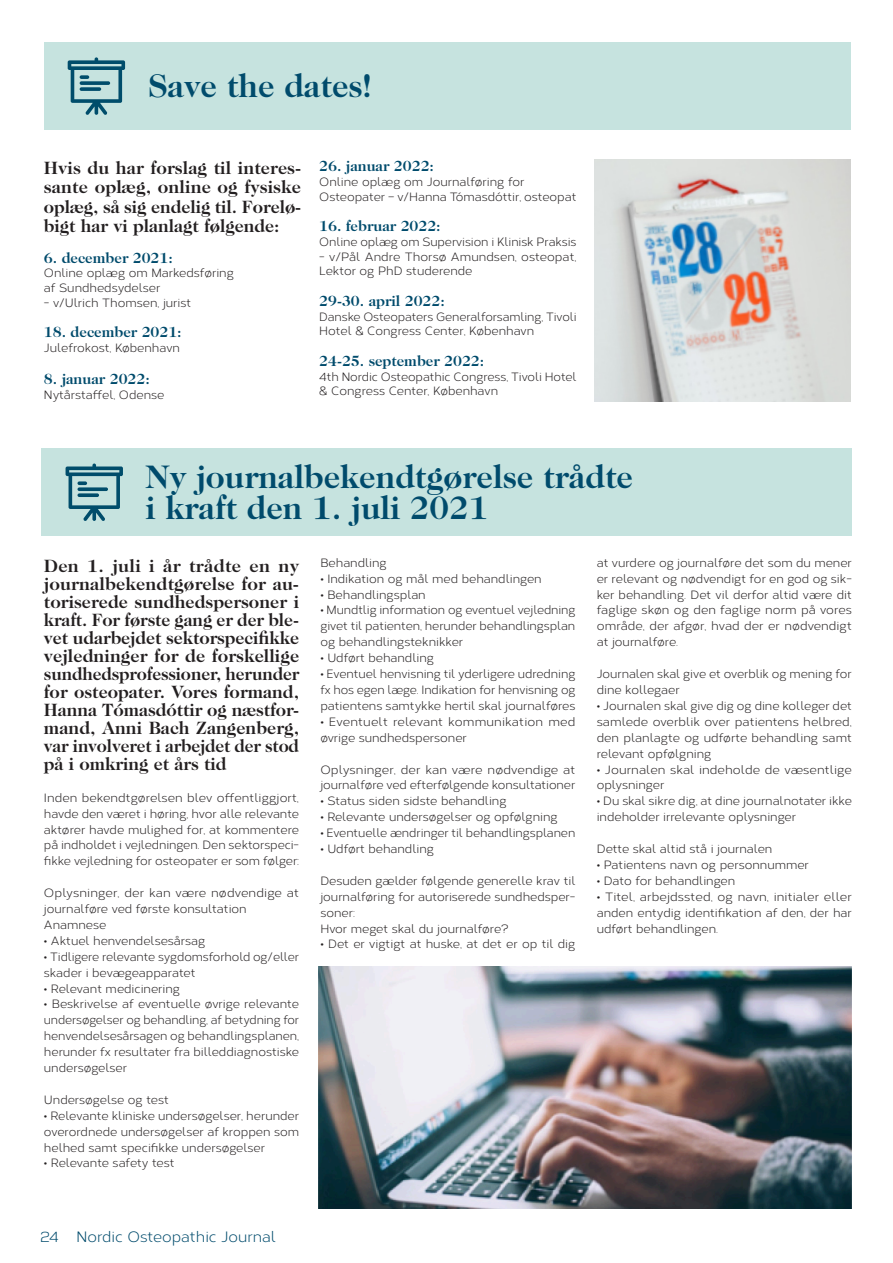
<style>
.page{position:relative;width:893px;height:1263px;background:#fff}
.page>*{position:absolute;margin:0;border:0;box-sizing:border-box;transform-origin:0 0}
.Tittel{font:700 33px "Caslon Two Twenty Four";color:#004b6c}
.Brødtekst{font:700 18px/18px "Caslon Two Twenty Four";color:#231f20;text-align:justify}
.Brødtekst-2{font:700 15px "Caslon Two Twenty Four";color:#004b6c}
.t1{font:15px "Corbert";color:#004b6c}
.Brødtekst-3{font:12px/15.9px "Corbert";color:#231f20}
</style>
<div class="page">
<div style="left:44px;top:43px;width:806px;height:87px;background:#c6e3df"></div>
<svg style="left:68px;top:57px;width:57px;height:58px"></svg>
<svg style="left:80px;top:87px;width:21px;height:4px"></svg>
<img style="left:595px;top:159px;width:255px;height:243px">
<div style="left:42px;top:449px;width:810px;height:87px;background:#c6e3df"></div>
<svg style="left:66px;top:463px;width:57px;height:58px"></svg>
<svg style="left:78px;top:493px;width:21px;height:4px"></svg>
<img style="left:319px;top:966px;width:533px;height:243px">
<p class="Tittel" style="left:148px;top:67px;width:225px">Save the dates!</p>
<p class="Brødtekst" style="left:44px;top:157px;width:259px;line-height:19.5px">Hvis du har forslag til interes&shy;sante oplæg, online og fysiske oplæg, så sig endelig til. Forelø&shy;bigt har vi planlagt følgende:</p>
<p class="Brødtekst-2" style="left:44px;top:249px;width:130px">6. december 2021:</p>
<p class="Brødtekst-3" style="left:44px;top:265px;width:191px">Online oplæg om Markedsføring</p>
<p class="Brødtekst-3" style="left:44px;top:279px;width:118px">af Sundhedsydelser</p>
<p class="Brødtekst-3" style="left:44px;top:294px;width:149px">- v/Ulrich Thomsen, jurist</p>
<p class="Brødtekst-2" style="left:44px;top:323px;width:139px">18. december 2021:</p>
<p class="Brødtekst-3" style="left:44px;top:339px;width:138px">Julefrokost, København</p>
<p class="Brødtekst-2" style="left:44px;top:370px;width:107px">8. januar 2022:</p>
<p class="Brødtekst-3" style="left:44px;top:386px;width:122px">Nytårstaffel, Odense</p>
<p class="Brødtekst-2" style="left:319px;top:157px;width:116px">26. januar 2022:</p>
<p class="Brødtekst-3" style="left:319px;top:173px;width:207px">Online oplæg om Journalføring for</p>
<p class="Brødtekst-3" style="left:319px;top:188px;width:259px">Osteopater – v/Hanna Tómasdóttir, osteopat</p>
<p class="Brødtekst-2" style="left:319px;top:217px;width:123px">16. februar 2022:</p>
<p class="Brødtekst-3" style="left:319px;top:233px;width:259px">Online oplæg om Supervision i Klinisk Praksis</p>
<p class="Brødtekst-3" style="left:319px;top:248px;width:259px;line-height:14.7px">- v/Pål Andre Thorsø Amundsen, osteopat,<br>Lektor og PhD studerende</p>
<p class="Brødtekst-2" style="left:319px;top:292px;width:127px">29-30. april 2022:</p>
<p class="Brødtekst-3" style="left:319px;top:308px;width:259px;line-height:14.7px">Danske Osteopaters Generalforsamling, Tivoli<br>Hotel &amp; Congress Center, København</p>
<p class="Brødtekst-2" style="left:319px;top:352px;width:167px">24-25. september 2022:</p>
<p class="Brødtekst-3" style="left:319px;top:368px;width:259px;line-height:14.7px">4th Nordic Osteopathic Congress, Tivoli Hotel &amp; Congress Center, København</p>
<p class="Tittel" style="left:146px;top:457px;width:489px">Ny journalbekendtgørelse trådte</p>
<p class="Tittel" style="left:146px;top:488px;width:344px">i kraft den 1. juli 2021</p>
<p class="Brødtekst" style="left:44px;top:556px;width:257px">Den 1. juli i år trådte en ny journalbekendtgørelse for au&shy;toriserede sundhedspersoner i kraft. For første gang er der ble&shy;vet udarbejdet sektorspecifikke vejledninger for de forskellige sundhedsprofessioner, herunder for osteopater. Vores formand, Hanna Tómasdóttir og næstfor&shy;mand, Anni Bach Zangenberg, var involveret i arbejdet der stod på i omkring et års tid</p>
<p class="Brødtekst-3" style="left:44px;top:789px;width:257px;text-align:justify">Inden bekendtgørelsen blev offentliggjort, havde den været i høring, hvor alle relevante aktører havde mulighed for, at kommentere på indholdet i vejledningen. Den sektorspeci&shy;fikke vejledning for osteopater er som følger:</p>
<p class="Brødtekst-3" style="left:44px;top:884px;width:257px">Oplysninger, der kan være nødvendige at journalføre ved første konsultation</p>
<p class="Brødtekst-3" style="left:44px;top:916px;width:64px">Anamnese</p>
<p class="Brødtekst-3" style="left:44px;top:932px;width:163px">• Aktuel henvendelsesårsag</p>
<p class="Brødtekst-3" style="left:44px;top:948px;width:256px">• Tidligere relevante sygdomsforhold og/eller skader i bevægeapparatet</p>
<p class="Brødtekst-3" style="left:44px;top:980px;width:138px">• Relevant medicinering</p>
<p class="Brødtekst-3" style="left:44px;top:995px;width:257px;text-align:justify">• Beskrivelse af eventuelle øvrige relevante undersøgelser og behandling, af betydning for henvendelsesårsagen og behandlingsplanen, herunder fx resultater fra billeddiagnostiske undersøgelser</p>
<p class="Brødtekst-3" style="left:44px;top:1091px;width:127px">Undersøgelse og test</p>
<p class="Brødtekst-3" style="left:44px;top:1107px;width:257px;text-align:justify">• Relevante kliniske undersøgelser, herunder overordnede undersøgelser af kroppen som helhed samt specifikke undersøgelser</p>
<p class="Brødtekst-3" style="left:44px;top:1154px;width:132px">• Relevante safety test</p>
<p class="Brødtekst-3" style="left:597px;top:554px;width:257px;text-align:justify">at vurdere og journalføre det som du mener er relevant og nødvendigt for en god og sik&shy;ker behandling. Det vil derfor altid være dit faglige skøn og den faglige norm på vores område, der afgør, hvad der er nødvendigt at journalføre.</p>
<p class="Brødtekst-3" style="left:597px;top:665px;width:256px">Journalen skal give et overblik og mening for dine kollegaer</p>
<p class="Brødtekst-3" style="left:597px;top:697px;width:257px;text-align:justify">• Journalen skal give dig og dine kolleger det samlede overblik over patientens helbred, den planlagte og udførte behandling samt relevant opfølgning</p>
<p class="Brødtekst-3" style="left:597px;top:761px;width:257px">• Journalen skal indeholde de væsentlige oplysninger</p>
<p class="Brødtekst-3" style="left:597px;top:792px;width:257px">• Du skal sikre dig, at dine journalnotater ikke indeholder irrelevante oplysninger</p>
<p class="Brødtekst-3" style="left:597px;top:840px;width:177px">Dette skal altid stå i journalen</p>
<p class="Brødtekst-3" style="left:597px;top:856px;width:214px">• Patientens navn og personnummer</p>
<p class="Brødtekst-3" style="left:597px;top:872px;width:140px">• Dato for behandlingen</p>
<p class="Brødtekst-3" style="left:597px;top:888px;width:257px;text-align:justify">• Titel, arbejdssted, og navn, initialer eller anden entydig identifikation af den, der har udført behandlingen.</p>
<p class="Brødtekst-3" style="left:320px;top:554px;width:68px">Behandling</p>
<p class="Brødtekst-3" style="left:320px;top:570px;width:223px">• Indikation og mål med behandlingen</p>
<p class="Brødtekst-3" style="left:320px;top:586px;width:107px">• Behandlingsplan</p>
<p class="Brødtekst-3" style="left:320px;top:602px;width:257px;text-align:justify">• Mundtlig information og eventuel vejledning givet til patienten, herunder behandlingsplan og behandlingsteknikker</p>
<p class="Brødtekst-3" style="left:320px;top:649px;width:115px">• Udført behandling</p>
<p class="Brødtekst-3" style="left:320px;top:665px;width:257px;text-align:justify">• Eventuel henvisning til yderligere udredning fx hos egen læge. Indikation for henvisning og patientens samtykke hertil skal journalføres</p>
<p class="Brødtekst-3" style="left:320px;top:713px;width:257px">• Eventuelt relevant kommunikation med øvrige sundhedspersoner</p>
<p class="Brødtekst-3" style="left:320px;top:761px;width:257px">Oplysninger, der kan være nødvendige at journalføre ved efterfølgende konsultationer</p>
<p class="Brødtekst-3" style="left:320px;top:792px;width:188px">• Status siden sidste behandling</p>
<p class="Brødtekst-3" style="left:320px;top:808px;width:239px">• Relevante undersøgelser og opfølgning</p>
<p class="Brødtekst-3" style="left:320px;top:824px;width:257px">• Eventuelle ændringer til behandlingsplanen</p>
<p class="Brødtekst-3" style="left:320px;top:840px;width:115px">• Udført behandling</p>
<p class="Brødtekst-3" style="left:320px;top:872px;width:257px;text-align:justify">Desuden gælder følgende generelle krav til journalføring for autoriserede sundhedsper&shy;soner:</p>
<p class="Brødtekst-3" style="left:320px;top:920px;width:190px">Hvor meget skal du journalføre?</p>
<p class="Brødtekst-3" style="left:320px;top:936px;width:257px">• Det er vigtigt at huske, at det er op til dig</p>
<p class="t1" style="left:40px;top:1226px;width:237px">24 Nordic Osteopathic Journal</p>
</div>
